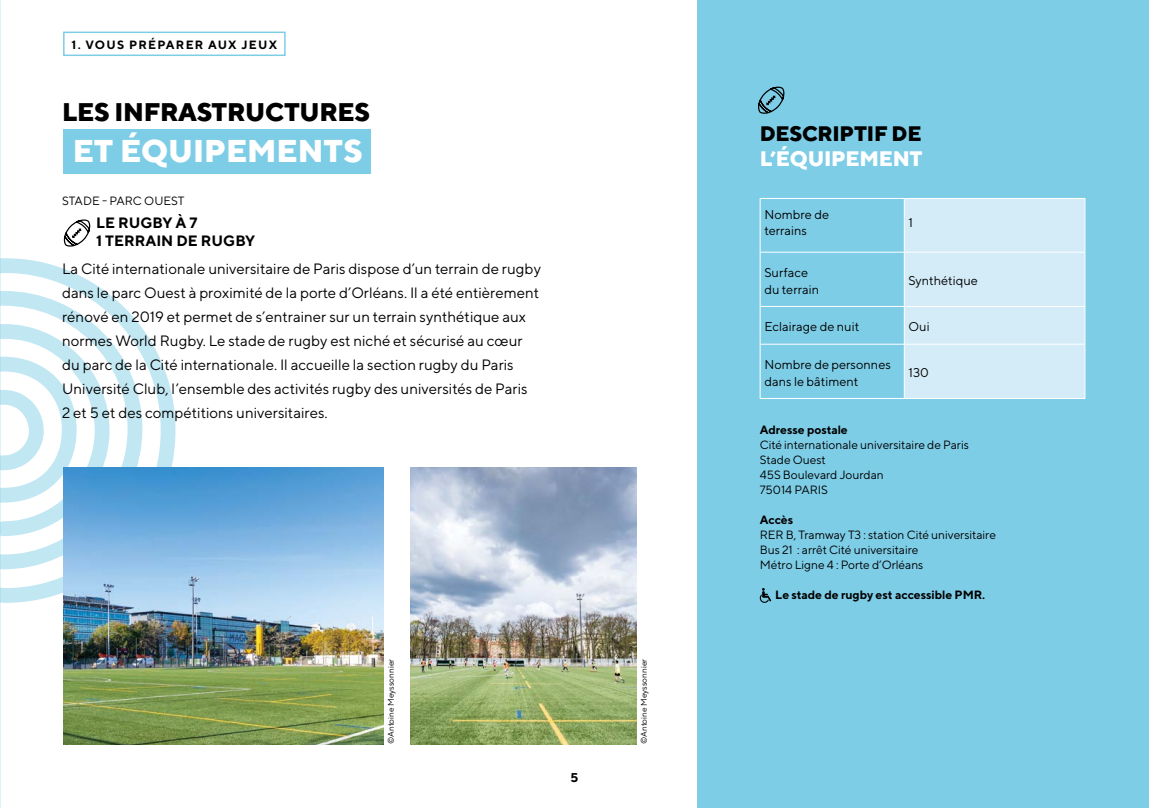
<style>
.page{position:relative;width:1149px;height:808px;background:#fff}
.page>*{position:absolute;margin:0;border:0;box-sizing:border-box;transform-origin:0 0}
.t1{font:800 31.5px "TT Norms";color:#fff}
.t2{font:800 25.5px "TT Norms";letter-spacing:-.01em;color:#000}
.t3{font:800 21px "TT Norms";letter-spacing:-.01em;color:#000}
.t4{font:800 21px "TT Norms";letter-spacing:-.01em;color:#fff}
.t5{font:15px/24px "TT Norms";color:#000}
.t6{font:700 15px/18px "TT Norms";color:#000}
.t7{font:12.75px/16.5px "TT Norms";color:#000}
.t8{font:700 12.75px "TT Norms";color:#000}
.t9{font:12px/15px "TT Norms";letter-spacing:-.005em;color:#000}
.t10{font:700 12px "TT Norms";letter-spacing:-.005em;color:#000}
.t11{font:700 12px "TT Norms";letter-spacing:.1em;color:#000}
.t12{font:8.25px "TT Norms";color:#000}
</style>
<div class="page">
<svg style="left:0;top:258px;width:175px;height:345px"></svg>
<svg style="left:0;top:291px;width:142px;height:278px"></svg>
<div style="left:64px;top:129px;width:307px;height:44px;background:#7ecde7"></div>
<div style="left:697px;top:0;width:451px;height:808px;background:#7ecde7"></div>
<svg style="left:759px;top:588px;width:13px;height:15px"></svg>
<svg style="left:760px;top:199px;width:324px;height:199px"></svg>
<hr style="left:759px;top:198px;width:145px;height:1px;background:#fff">
<hr style="left:759px;top:199px;width:1px;height:53px;background:#fff">
<hr style="left:904px;top:198px;width:180px;height:1px;background:#fff">
<hr style="left:903px;top:199px;width:1px;height:53px;background:#fff">
<hr style="left:1084px;top:199px;width:1px;height:53px;background:#fff">
<hr style="left:759px;top:252px;width:145px;height:1px;background:#fff">
<hr style="left:759px;top:253px;width:1px;height:53px;background:#fff">
<hr style="left:904px;top:252px;width:180px;height:1px;background:#fff">
<hr style="left:1084px;top:253px;width:1px;height:53px;background:#fff">
<hr style="left:759px;top:306px;width:145px;height:1px;background:#fff">
<hr style="left:759px;top:307px;width:1px;height:37px;background:#fff">
<hr style="left:904px;top:306px;width:180px;height:1px;background:#fff">
<hr style="left:1084px;top:307px;width:1px;height:37px;background:#fff">
<hr style="left:759px;top:344px;width:145px;height:1px;background:#fff">
<hr style="left:759px;top:345px;width:1px;height:53px;background:#fff">
<hr style="left:904px;top:344px;width:180px;height:1px;background:#fff">
<hr style="left:1084px;top:345px;width:1px;height:53px;background:#fff">
<hr style="left:759px;top:398px;width:145px;height:1px;background:#fff">
<hr style="left:904px;top:398px;width:180px;height:1px;background:#fff">
<hr style="left:903px;top:253px;width:1px;height:53px;background:#fff">
<hr style="left:903px;top:307px;width:1px;height:37px;background:#fff">
<hr style="left:903px;top:345px;width:1px;height:53px;background:#fff">
<img style="left:64px;top:467px;width:319px;height:277px">
<img style="left:410px;top:467px;width:226px;height:277px">
<svg style="left:63px;top:219px;width:28px;height:28px"></svg>
<svg style="left:758px;top:86px;width:26px;height:28px"></svg>
<div style="left:63px;top:32px;width:222px;height:24px;border:2px solid #7ecde7"></div>
<p class="t11" style="left:72px;top:37px;width:207px">1. VOUS PRÉPARER AUX JEUX</p>
<h2 class="t2" style="left:62px;top:95px;width:309px">LES INFRASTRUCTURES</h2>
<h1 class="t1" style="left:73px;top:131px;width:291px">ET ÉQUIPEMENTS</h1>
<h3 class="t3" style="left:759px;top:120px;width:163px">DESCRIPTIF DE</h3>
<h3 class="t4" style="left:759px;top:145px;width:164px">L’ÉQUIPEMENT</h3>
<p class="t9" style="left:62px;top:193px;width:124px">STADE - PARC OUEST</p>
<p class="t6" style="left:96px;top:213px;width:161px">LE RUGBY À 7<br>1 TERRAIN DE RUGBY</p>
<p class="t5" style="left:62px;top:256px;width:480px">La Cité internationale universitaire de Paris dispose d’un terrain de rugby dans le parc Ouest à proximité de la porte d’Orléans. Il a été entièrement rénové en 2019 et permet de s’entrainer sur un terrain synthétique aux normes World Rugby. Le stade de rugby est niché et sécurisé au cœur du parc de la Cité internationale. Il accueille la section rugby du Paris Université Club, l’ensemble des activités rugby des universités de Paris<br>2 et 5 et des compétitions universitaires.</p>
<p class="t12" style="left:385px;top:744px;width:87px;rotate:-90deg">©Antoine Meyssonnier</p>
<p class="t12" style="left:638px;top:744px;width:87px;rotate:-90deg">©Antoine Meyssonnier</p>
<p class="t8" style="left:570px;top:770px;width:9px">5</p>
<p class="t7" style="left:764px;top:206px;width:66px">Nombre de terrains</p>
<p class="t7" style="left:908px;top:214px;width:6px">1</p>
<p class="t7" style="left:764px;top:264px;width:56px">Surface du terrain</p>
<p class="t7" style="left:908px;top:272px;width:71px">Synthétique</p>
<p class="t7" style="left:764px;top:318px;width:96px">Eclairage de nuit</p>
<p class="t7" style="left:908px;top:318px;width:23px">Oui</p>
<p class="t7" style="left:764px;top:356px;width:128px">Nombre de personnes dans le bâtiment</p>
<p class="t7" style="left:908px;top:364px;width:22px">130</p>
<p class="t10" style="left:759px;top:423px;width:89px">Adresse postale</p>
<p class="t9" style="left:759px;top:437px;width:210px">Cité internationale universitaire de Paris<br>Stade Ouest<br>45S Boulevard Jourdan<br>75014 PARIS</p>
<p class="t10" style="left:759px;top:513px;width:35px">Accès</p>
<p class="t9" style="left:759px;top:527px;width:238px">RER B, Tramway T3 : station Cité universitaire<br>Bus 21 : arrêt Cité universitaire<br>Métro Ligne 4 : Porte d’Orléans</p>
<p class="t10" style="left:775px;top:588px;width:211px">Le stade de rugby est accessible PMR.</p>
</div>
